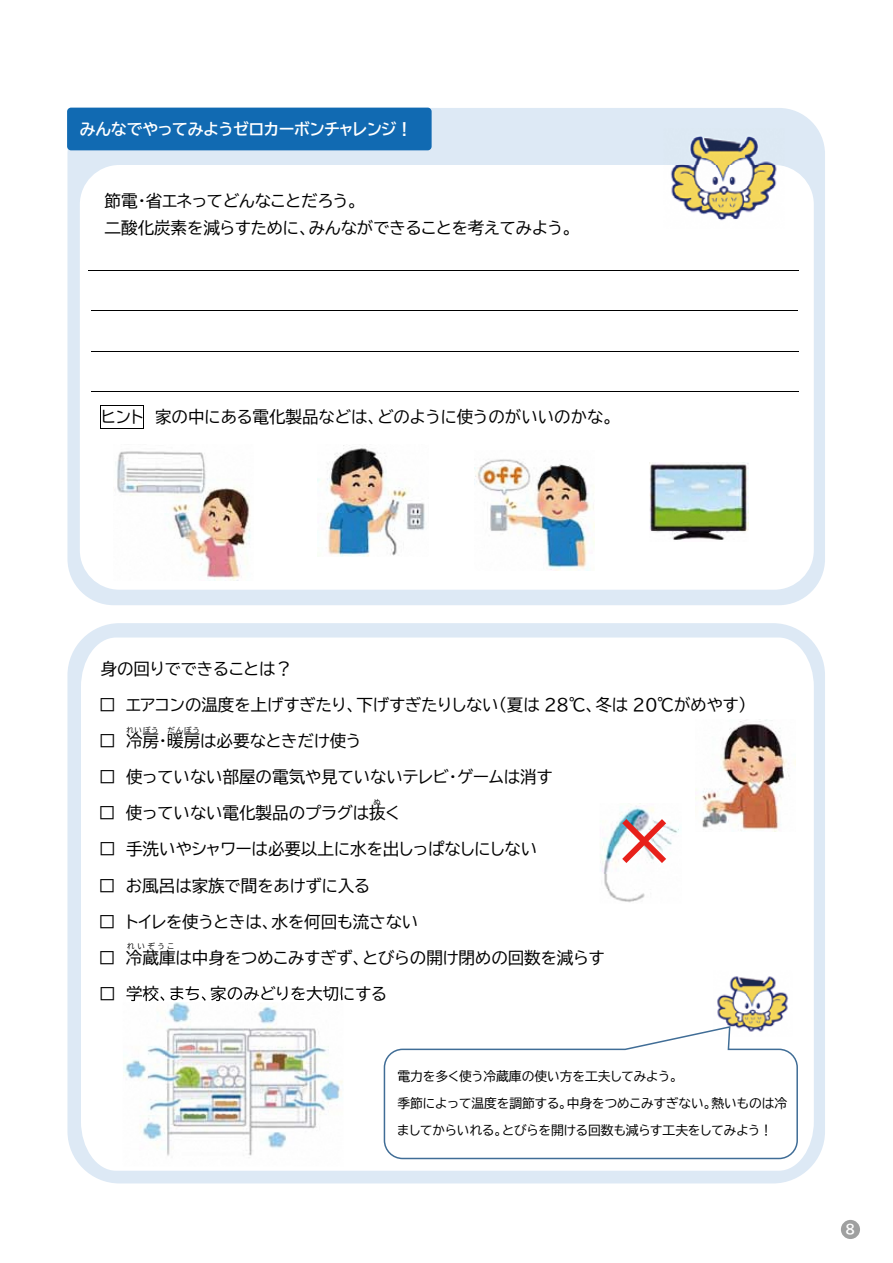
<style>
.page{position:relative;width:893px;height:1263px;background:#fff}
.page>*{position:absolute;margin:0;border:0;box-sizing:border-box;transform-origin:0 0}
.t1{font:72px "BIZ UDP Gothic Bold";color:#e7201a}
.t2{font:16.5px/27px "BIZ UDP Gothic";color:#000}
.t3{font:15.9px "BIZ UDP Gothic Bold";letter-spacing:-.005em;color:#fff}
.t4{font:12.75px/27px "BIZ UDP Gothic";color:#000}
.t5{font:12.75px "BIZ UDP Gothic Bold";color:#fff}
.t6{font:7.5px "BIZ UDP Gothic";letter-spacing:.15em;color:#000}
</style>
<div class="page">
<div style="left:67px;top:108px;width:758px;height:497px;background:#dde9f5;border-radius:46px"></div>
<div style="left:80px;top:165px;width:734px;height:425px;background:#fff;border-radius:39px"></div>
<div style="left:67px;top:623px;width:758px;height:560px;background:#dde9f5;border-radius:52px"></div>
<div style="left:81px;top:637px;width:732px;height:534px;background:#fff"></div>
<div style="left:67px;top:108px;width:365px;height:42px;background:#116ab2;border-radius:4px"></div>
<hr style="left:89px;top:270px;width:710px;height:1px;background:#000">
<hr style="left:91px;top:310px;width:706px;height:1px;background:#000">
<hr style="left:91px;top:351px;width:708px;height:1px;background:#000">
<hr style="left:91px;top:391px;width:708px;height:1px;background:#000">
<hr style="left:101px;top:406px;width:42px;height:1px;background:#000">
<svg style="left:100px;top:406px;width:1px;height:23px"></svg>
<hr style="left:101px;top:428px;width:42px;height:1px;background:#000">
<svg style="left:143px;top:406px;width:1px;height:23px"></svg>
<img style="left:115px;top:451px;width:136px;height:129px">
<img style="left:695px;top:720px;width:101px;height:112px">
<img style="left:670px;top:136px;width:112px;height:85px">
<img style="left:474px;top:459px;width:121px;height:112px">
<img style="left:318px;top:445px;width:107px;height:111px">
<img style="left:123px;top:995px;width:220px;height:171px">
<img style="left:126px;top:995px;width:217px;height:6px">
<img style="left:713px;top:970px;width:80px;height:55px">
<img style="left:649px;top:462px;width:99px;height:78px">
<img style="left:600px;top:803px;width:82px;height:100px">
<img style="left:602px;top:786px;width:77px;height:88px">
<div style="left:383px;top:1025px;width:416px;height:135px;background:#fff"></div>
<div style="left:841px;top:1220px;width:19px;height:19px;background:#9fa0a0;border-radius:50%"></div>
<div style="left:91px;top:721px;width:281px;height:39px;background:#fff"></div>
<p class="t3" style="left:80px;top:121px;width:334px">みんなでやってみようゼロカーボンチャレンジ！</p>
<p class="t2" style="left:105px;top:188px;width:470px">節電・省エネってどんなことだろう。<br>二酸化炭素を減らすために、みんなができることを考えてみよう。</p>
<p class="t2" style="left:101px;top:404px;width:514px">ヒント 家の中にある電化製品などは、どのように使うのがいいのかな。</p>
<p class="t2" style="left:100px;top:656px;width:193px">身の回りでできることは？</p>
<p class="t2" style="left:266px;top:687px;width:482px;line-height:36px;text-indent:-167px">□ エアコンの温度を上げすぎたり、下げすぎたりしない(夏は 28℃、冬は 20℃がめやす)時だけ使う</p>
<p class="t2" style="left:99px;top:764px;width:455px">□ 使っていない部屋の電気や見ていないテレビ・ゲームは消す</p>
<p class="t2" style="left:99px;top:800px;width:302px">□ 使っていない電化製品のプラグは抜く</p>
<p class="t6" style="left:126px;top:726px;width:34px">れいぼう</p>
<p class="t6" style="left:168px;top:726px;width:34px">だんぼう</p>
<p class="t2" style="left:99px;top:728px;width:264px">□ 冷房・暖房は必要なときだけ使う</p>
<p class="t6" style="left:374px;top:798px;width:9px">ぬ</p>
<p class="t2" style="left:99px;top:836px;width:440px">□ 手洗いやシャワーは必要以上に水を出しっぱなしにしない</p>
<p class="t2" style="left:99px;top:872px;width:273px">□ お風呂は家族で間をあけずに入る</p>
<p class="t2" style="left:99px;top:908px;width:321px">□ トイレを使うときは、水を何回も流さない</p>
<p class="t2" style="left:99px;top:944px;width:507px">□ 冷蔵庫は中身をつめこみすぎず、とびらの開け閉めの回数を減らす</p>
<h1 class="t1" style="left:614px;top:805px;width:62px">×</h1>
<p class="t6" style="left:127px;top:942px;width:48px">れいぞうこ</p>
<p class="t2" style="left:99px;top:980px;width:289px">□ 学校、まち、家のみどりを大切にする</p>
<p class="t4" style="left:397px;top:1062px;width:391px">電力を多く使う冷蔵庫の使い方を工夫してみよう。<br>季節によって温度を調節する。中身をつめこみすぎない。熱いものは冷ましてからいれる。とびらを開ける回数も減らす工夫をしてみよう！</p>
<p class="t5" style="left:846px;top:1223px;width:11px">8</p>
</div>
